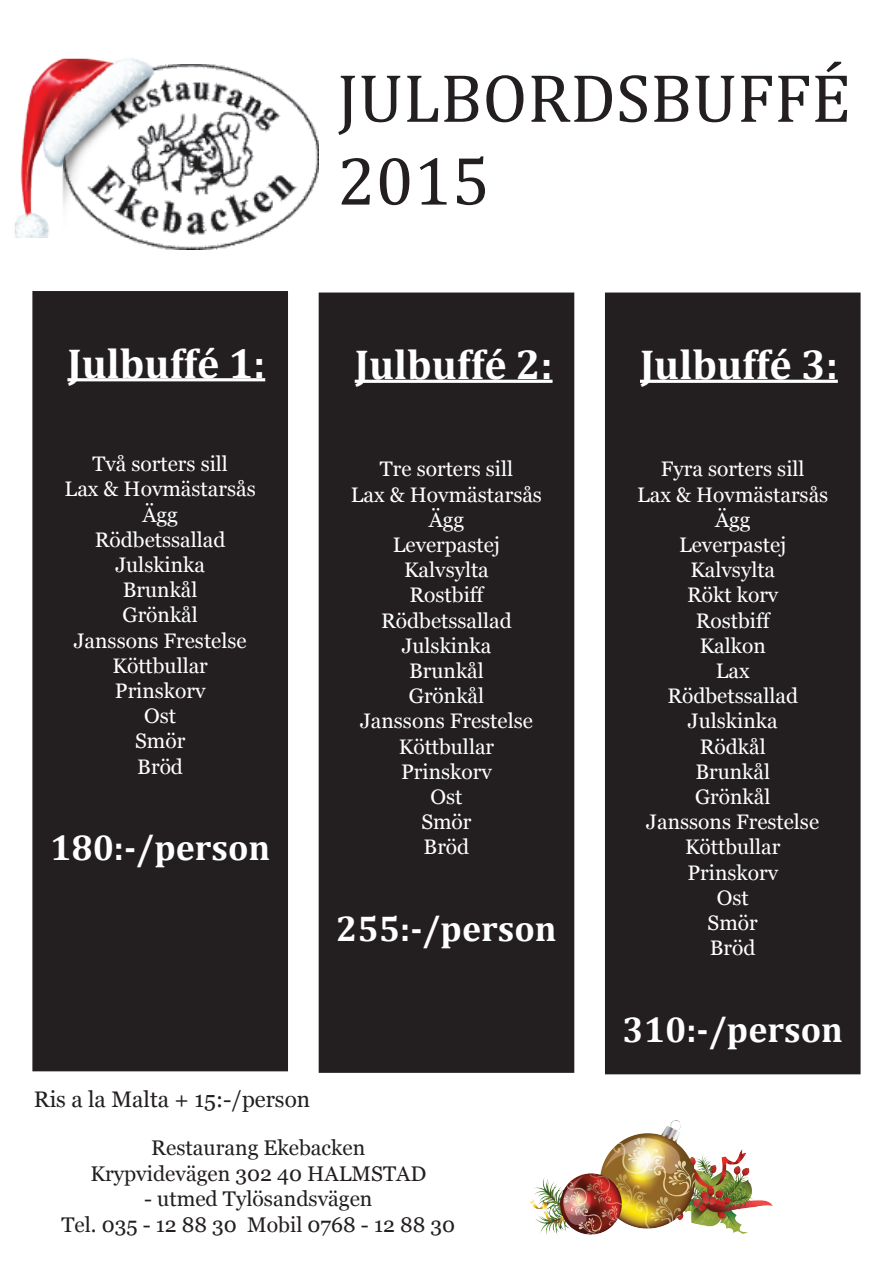
<style>
.page{position:relative;width:893px;height:1263px;background:#fff}
.page>*{position:absolute;margin:0;border:0;box-sizing:border-box;transform-origin:0 0}
.t1{font:69px/82.8px "Cambria";color:#231f20}
.t2{font:700 42px "Cambria";color:#fff}
.t3{font:700 36px "Cambria";color:#fff}
.t4{font:22.5px "Georgia";color:#231f20}
.t5{font:21.15px/25.5px "Georgia";color:#231f20;text-align:center}
.t6{font:21px/25.2px "Georgia";color:#fff;text-align:center}
.s1{font-size:36px;color:#231f20}
.s2{color:#231f20}
</style>
<div class="page">
<div style="left:33px;top:292px;width:254px;height:778px;background:#231f20"></div>
<hr style="left:67px;top:378px;width:198px;height:3px;background:#fff">
<div style="left:32px;top:291px;width:256px;height:780px;border:2px solid #231f20"></div>
<div style="left:319px;top:293px;width:255px;height:779px;background:#231f20"></div>
<hr style="left:355px;top:380px;width:198px;height:3px;background:#fff">
<div style="left:606px;top:293px;width:254px;height:780px;background:#231f20"></div>
<hr style="left:640px;top:380px;width:198px;height:3px;background:#fff">
<div style="left:605px;top:292px;width:256px;height:782px;border:2px solid #231f20"></div>
<img style="left:123px;top:64px;width:196px;height:185px">
<img style="left:14px;top:58px;width:146px;height:179px">
<img style="left:530px;top:1120px;width:243px;height:115px">
<h2 class="t2" style="left:55px;top:334px;width:212px"><span class="s1">J</span>Julbuffé 1:</h2>
<p class="t6" style="left:65px;top:452px;width:193px">Två sorters sill<br>Lax &amp; Hovmästarsås<br>Ägg<br>Rödbetssallad<br>Julskinka<br>Brunkål<br>Grönkål<br>Janssons Frestelse<br>Köttbullar<br>Prinskorv<br>Ost<br>Smör<br>Bröd</p>
<h3 class="t3" style="left:50px;top:822px;width:222px">180:-/person</h3>
<h1 class="t1" style="left:337px;top:57px;width:515px">JULBORDSBUFFÉ<br>2015</h1>
<h2 class="t2" style="left:340px;top:335px;width:214px"><span class="s2">J</span>Julbuffé 2:</h2>
<p class="t6" style="left:351px;top:457px;width:193px">Tre sorters sill<br>Lax &amp; Hovmästarsås<br>Ägg<br>Leverpastej<br>Kalvsylta<br>Rostbiff<br>Rödbetssallad<br>Julskinka<br>Brunkål<br>Grönkål<br>Janssons Frestelse<br>Köttbullar<br>Prinskorv<br>Ost<br>Smör<br>Bröd</p>
<h3 class="t3" style="left:336px;top:903px;width:222px">255:-/person</h3>
<h2 class="t2" style="left:628px;top:335px;width:212px"><span class="s1">J</span>Julbuffé 3:</h2>
<p class="t6" style="left:637px;top:457px;width:193px">Fyra sorters sill<br>Lax &amp; Hovmästarsås<br>Ägg<br>Leverpastej<br>Kalvsylta<br>Rökt korv<br>Rostbiff<br>Kalkon<br>Lax<br>Rödbetssallad<br>Julskinka<br>Rödkål<br>Brunkål<br>Grönkål<br>Janssons Frestelse<br>Köttbullar<br>Prinskorv<br>Ost<br>Smör<br>Bröd</p>
<h3 class="t3" style="left:623px;top:1004px;width:222px">310:-/person</h3>
<p class="t4" style="left:34px;top:1086px;width:278px">Ris a la Malta + 15:-/person</p>
<p class="t5" style="left:90px;top:1135px;width:337px">Restaurang Ekebacken<br>Krypvidevägen 302 40 HALMSTAD</p>
<p class="t5" style="left:61px;top:1186px;width:395px">- utmed Tylösandsvägen<br>Tel. 035 - 12 88 30 Mobil 0768 - 12 88 30</p>
</div>
